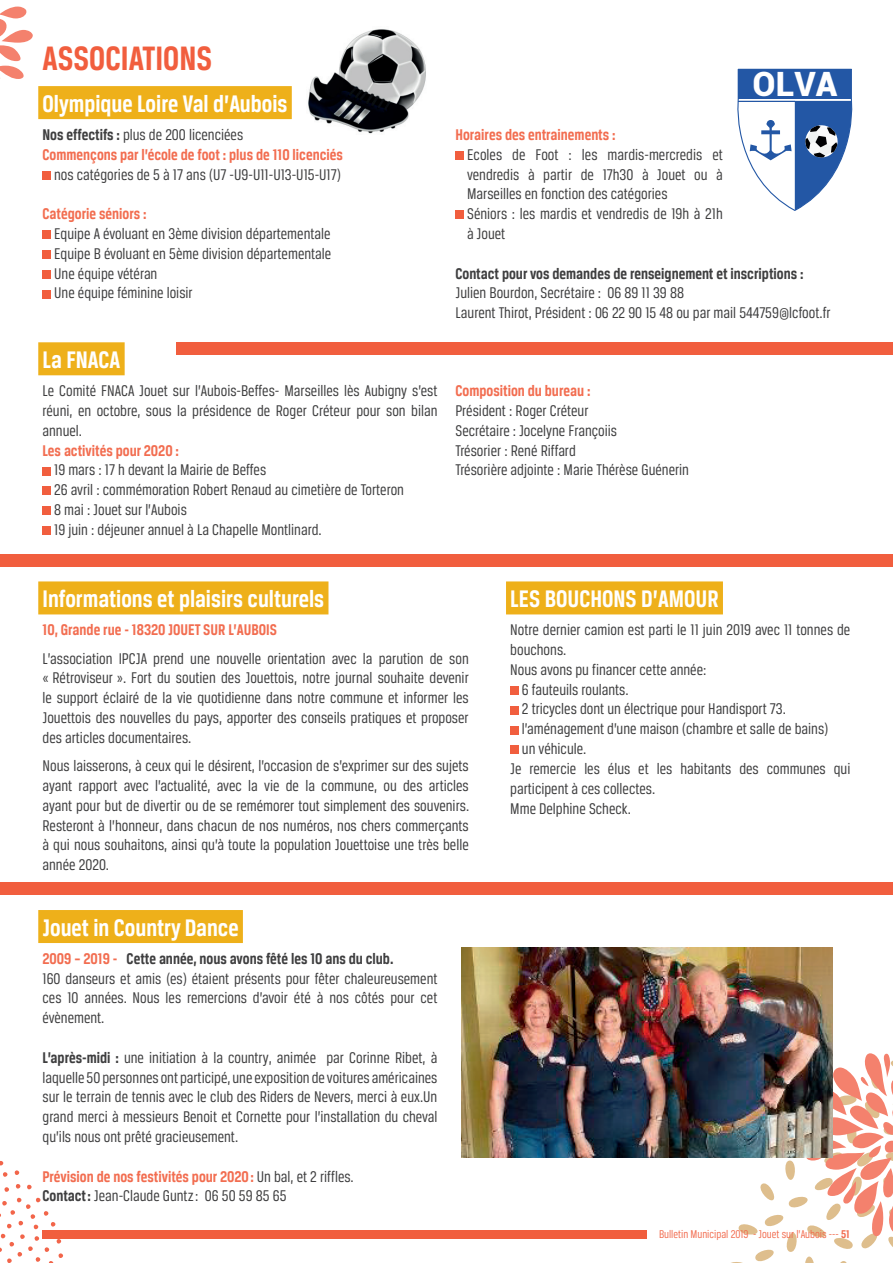
<style>
.page{position:relative;width:893px;height:1263px;background:#fff}
.page>*{position:absolute;margin:0;border:0;box-sizing:border-box;transform-origin:0 0}
.t1{font:700 36px "Breuer Condensed";color:#f15e3e}
.t2{font:900 33.45px "Roboto";color:#fff}
.t3{font:700 25.5px "Breuer Condensed";color:#fff}
.t4{font:16.5px/19.8px "Breuer Condensed";color:#3e3e3f}
.t5{font:700 16.5px/19.8px "Breuer Condensed";color:#f26d50}
.t6{font:700 16.5px "Breuer Condensed";color:#3e3e3f}
.t7{font:12px "Breuer Condensed";color:#f26d50}
.s1{color:#3e3e3f}
.s2{font-weight:400;color:#3e3e3f}
.s3{font-weight:700;color:#f26d50}
.s4{font-weight:700}
</style>
<div class="page">
<svg style="left:0;top:6px;width:33px;height:73px"></svg>
<svg style="left:727px;top:1053px;width:166px;height:210px"></svg>
<svg style="left:3px;top:1172px;width:5px;height:5px"></svg>
<svg style="left:14px;top:1170px;width:6px;height:5px"></svg>
<svg style="left:0;top:1160px;width:4px;height:6px"></svg>
<svg style="left:0;top:1184px;width:64px;height:79px"></svg>
<div style="left:38px;top:86px;width:254px;height:33px;background:#eeb01a"></div>
<div style="left:43px;top:171px;width:8px;height:9px;background:#f15e3e"></div>
<div style="left:43px;top:230px;width:8px;height:9px;background:#f15e3e"></div>
<div style="left:43px;top:250px;width:8px;height:9px;background:#f15e3e"></div>
<div style="left:43px;top:270px;width:8px;height:9px;background:#f15e3e"></div>
<div style="left:43px;top:290px;width:8px;height:8px;background:#f15e3e"></div>
<div style="left:455px;top:151px;width:9px;height:9px;background:#f15e3e"></div>
<div style="left:455px;top:211px;width:9px;height:8px;background:#f15e3e"></div>
<div style="left:38px;top:342px;width:87px;height:33px;background:#eeb01a"></div>
<div style="left:43px;top:467px;width:8px;height:8px;background:#f15e3e"></div>
<div style="left:43px;top:487px;width:8px;height:8px;background:#f15e3e"></div>
<div style="left:43px;top:506px;width:8px;height:9px;background:#f15e3e"></div>
<div style="left:43px;top:526px;width:8px;height:9px;background:#f15e3e"></div>
<div style="left:38px;top:910px;width:205px;height:33px;background:#eeb01a"></div>
<svg style="left:737px;top:68px;width:116px;height:143px"></svg>
<img style="left:462px;top:947px;width:371px;height:210px">
<img style="left:308px;top:29px;width:118px;height:105px">
<div style="left:38px;top:581px;width:290px;height:33px;background:#eeb01a"></div>
<div style="left:506px;top:581px;width:217px;height:33px;background:#eeb01a"></div>
<div style="left:510px;top:686px;width:9px;height:9px;background:#f15e3e"></div>
<div style="left:510px;top:706px;width:9px;height:8px;background:#f15e3e"></div>
<div style="left:510px;top:726px;width:9px;height:8px;background:#f15e3e"></div>
<div style="left:510px;top:746px;width:9px;height:8px;background:#f15e3e"></div>
<div style="left:176px;top:342px;width:717px;height:13px;background:#f15e3e"></div>
<div style="left:0;top:554px;width:893px;height:13px;background:#f15e3e"></div>
<div style="left:0;top:882px;width:893px;height:12px;background:#f15e3e"></div>
<div style="left:43px;top:1230px;width:604px;height:8px;background:#f15e3e"></div>
<h1 class="t1" style="left:43px;top:38px;width:171px">ASSOCIATIONS</h1>
<h3 class="t3" style="left:43px;top:89px;width:247px">Olympique Loire Val d’Aubois</h3>
<p class="t5" style="left:43px;top:125px;width:302px"><span class="s1">Nos effectifs :</span> <span class="s2">plus de 200 licenciées<br></span>Commençons par l’école de foot : plus de 110 licenciés</p>
<p class="t4" style="left:54px;top:164px;width:288px">nos catégories de 5 à 17 ans (U7 -U9-U11-U13-U15-U17)</p>
<p class="t5" style="left:43px;top:204px;width:106px">Catégorie séniors :</p>
<p class="t4" style="left:54px;top:223px;width:279px">Equipe A évoluant en 3ème division départementale Equipe B évoluant en 5ème division départementale Une équipe vétéran<br>Une équipe féminine loisir</p>
<h3 class="t3" style="left:43px;top:345px;width:79px">La FNACA</h3>
<p class="t4" style="left:43px;top:381px;width:396px;text-align:justify">Le Comité FNACA Jouet sur l’Aubois-Beffes- Marseilles lès Aubigny s’est réuni, en octobre, sous la présidence de Roger Créteur pour son bilan annuel.</p>
<p class="t5" style="left:43px;top:440px;width:138px">Les activités pour 2020 :</p>
<p class="t4" style="left:54px;top:460px;width:351px">19 mars : 17 h devant la Mairie de Beffes<br>26 avril : commémoration Robert Renaud au cimetière de Torteron 8 mai : Jouet sur l’Aubois<br>19 juin : déjeuner annuel à La Chapelle Montlinard.</p>
<h2 class="t2" style="left:752px;top:60px;width:86px">OLVA</h2>
<p class="t5" style="left:455px;top:125px;width:162px">Horaires des entrainements :</p>
<p class="t4" style="left:467px;top:144px;width:257px">Ecoles de Foot : les mardis-mercredis et vendredis à partir de 17h30 à Jouet ou à Marseilles en fonction des catégories<br>Séniors : les mardis et vendredis de 19h à 21h à Jouet</p>
<p class="t6" style="left:455px;top:264px;width:350px">Contact pour vos demandes de renseignement et inscriptions :</p>
<p class="t4" style="left:455px;top:283px;width:377px">Julien Bourdon, Secrétaire : 06 89 11 39 88<br>Laurent Thirot, Président : 06 22 90 15 48 ou par mail 544759@lcfoot.fr</p>
<p class="t5" style="left:455px;top:381px;width:136px">Composition du bureau :</p>
<p class="t4" style="left:455px;top:400px;width:235px">Président : Roger Créteur<br>Secrétaire : Jocelyne Françoiis<br>Trésorier : René Riffard<br>Trésorière adjointe : Marie Thérèse Guénerin</p>
<h3 class="t3" style="left:43px;top:585px;width:283px">Informations et plaisirs culturels</h3>
<p class="t5" style="left:43px;top:620px;width:236px">10, Grande rue - 18320 JOUET SUR L’AUBOIS</p>
<p class="t4" style="left:43px;top:648px;width:428px;text-align:justify">L’association IPCJA prend une nouvelle orientation avec la parution de son « Rétroviseur ». Fort du soutien des Jouettois, notre journal souhaite devenir le support éclairé de la vie quotidienne dans notre commune et informer les Jouettois des nouvelles du pays, apporter des conseils pratiques et proposer des articles documentaires.</p>
<p class="t4" style="left:43px;top:756px;width:428px;text-align:justify">Nous laisserons, à ceux qui le désirent, l’occasion de s’exprimer sur des sujets ayant rapport avec l’actualité, avec la vie de la commune, ou des articles ayant pour but de divertir ou de se remémorer tout simplement des souvenirs.<br>Resteront à l’honneur, dans chacun de nos numéros, nos chers commerçants à qui nous souhaitons, ainsi qu’à toute la population Jouettoise une très belle année 2020.</p>
<h3 class="t3" style="left:43px;top:913px;width:198px">Jouet in Country Dance</h3>
<p class="t4" style="left:43px;top:948px;width:396px"><span class="s3">2009 – 2019 -</span> <span class="s4">Cette année, nous avons fêté les 10 ans du club.<br></span>160 danseurs et amis (es) étaient présents pour fêter chaleureusement ces 10 années. Nous les remercions d’avoir été à nos côtés pour cet évènement.</p>
<p class="t4" style="left:43px;top:1047px;width:396px;text-align:justify"><span class="s4">L’après-midi :</span> une initiation à la country, animée par Corinne Ribet, à laquelle 50 personnes ont participé, une exposition de voitures américaines sur le terrain de tennis avec le club des Riders de Nevers, merci à eux.Un grand merci à messieurs Benoit et Cornette pour l’installation du cheval qu’ils nous ont prêté gracieusement.</p>
<p class="t4" style="left:43px;top:1166px;width:313px"><span class="s3">Prévision de nos festivités pour 2020 :</span> Un bal, et 2 riffles.<br><span class="s4">Contact :</span> Jean-Claude Guntz : 06 50 59 85 65</p>
<h3 class="t3" style="left:510px;top:585px;width:210px">LES BOUCHONS D’AMOUR</h3>
<p class="t4" style="left:510px;top:620px;width:342px">Notre dernier camion est parti le 11 juin 2019 avec 11 tonnes de</p>
<p class="t4" style="left:510px;top:640px;width:58px">bouchons.</p>
<p class="t4" style="left:510px;top:659px;width:198px">Nous avons pu financer cette année:</p>
<p class="t4" style="left:522px;top:679px;width:108px">6 fauteuils roulants.</p>
<p class="t4" style="left:522px;top:699px;width:266px">2 tricycles dont un électrique pour Handisport 73.</p>
<p class="t4" style="left:522px;top:719px;width:308px">l’aménagement d’une maison (chambre et salle de bains)</p>
<p class="t4" style="left:522px;top:739px;width:66px">un véhicule.</p>
<p class="t4" style="left:510px;top:758px;width:342px">Je remercie les élus et les habitants des communes qui</p>
<p class="t4" style="left:510px;top:778px;width:147px">participent à ces collectes.</p>
<p class="t4" style="left:510px;top:798px;width:122px">Mme Delphine Scheck.</p>
<p class="t7" style="left:659px;top:1227px;width:192px">Bulletin Municipal 2019 - Jouet sur l’Aubois --- <span class="s4">51</span></p>
</div>
